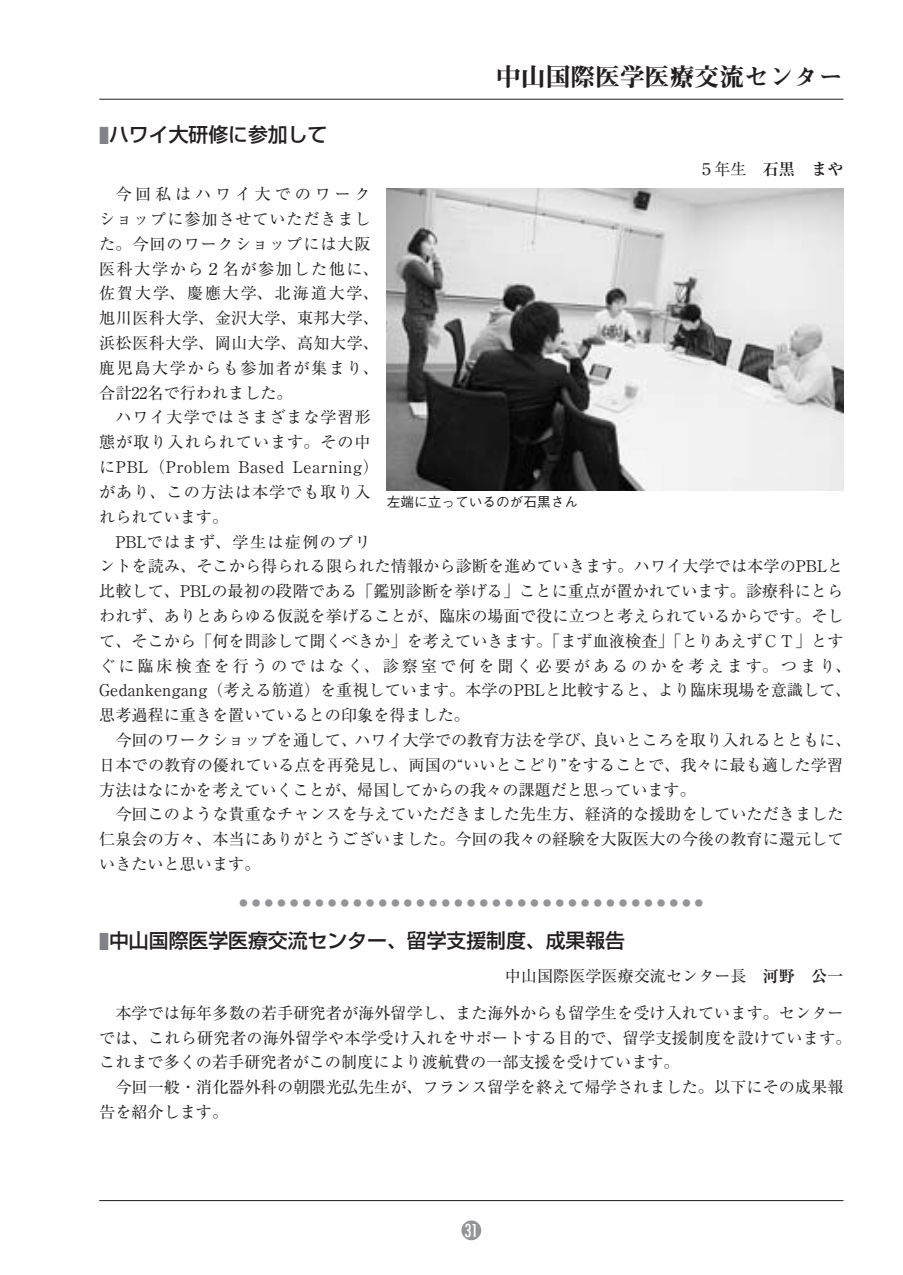
<style>
.page{position:relative;width:903px;height:1275px;background:#fff}
.page>*{position:absolute;margin:0;border:0;box-sizing:border-box;transform-origin:0 0}
.t1{font:500 42.18px "Ryumin Pr 5";color:#939598}
.t2{font:24.85px "Midashi Min Pr 5 MA31";color:#231f20}
.t3{font:500 19.78px "Shin Go Pr 5";color:#231f20}
.t4{font:500 condensed 17.32px "Futura";color:#fff}
.t5{font:16.1px "Ryumin Pr 5";letter-spacing:.005em;color:#231f20}
.t6{font:16.1px "Ryumin Pr 5";letter-spacing:.06em;color:#231f20}
.t7{font:16.1px "Ryumin Pr 5";letter-spacing:.185em;color:#231f20}
.t8{font:16.1px "Ryumin Pr 5";letter-spacing:.025em;color:#231f20}
.t9{font:16.1px "Ryumin Pr 5";letter-spacing:.095em;color:#231f20}
.t10{font:16.1px "Ryumin Pr 5";letter-spacing:.035em;color:#231f20}
.t11{font:16.1px "Ryumin Pr 5";letter-spacing:.055em;color:#231f20}
.t12{font:16.1px "Ryumin Pr 5";letter-spacing:.11em;color:#231f20}
.t13{font:16.1px "Ryumin Pr 5";letter-spacing:.08em;color:#231f20}
.t14{font:16.1px "Ryumin Pr 5";letter-spacing:.235em;color:#231f20}
.t15{font:700 16.1px "Ryumin Pr 5";color:#231f20}
.t16{font:500 13.65px "Gothic BBB Pr 5";color:#231f20}
.s1{color:#808285}
.s2{font-weight:400}
.s3{font-weight:700}
</style>
<div class="page">
<hr style="left:99px;top:99px;width:744px;height:1px;background:#231f20">
<hr style="left:99px;top:1200px;width:744px;height:1px;background:#231f20">
<div style="left:461px;top:1220px;width:20px;height:20px;background:#939598;border-radius:50%"></div>
<img style="left:387px;top:189px;width:456px;height:301px">
<p class="t3" style="left:99px;top:118px;width:230px"><span class="s1">■</span>ハワイ大研修に参加して</p>
<p class="t2" style="left:496px;top:58px;width:349px">中山国際医学医療交流センター</p>
<p class="t15" style="left:698px;top:157px;width:147px"><span class="s2">５年生　</span>石黒　まや</p>
<p class="t14" style="left:115px;top:182px;width:257px">今回私はハワイ大でのワーク</p>
<p class="t11" style="left:99px;top:206px;width:273px">ショップに参加させていただきまし</p>
<p class="t6" style="left:99px;top:231px;width:273px">た。今回のワークショップには大阪</p>
<p class="t9" style="left:99px;top:256px;width:281px">医科大学から２名が参加した他に、</p>
<p class="t12" style="left:99px;top:281px;width:281px">佐賀大学、慶應大学、北海道大学、</p>
<p class="t8" style="left:99px;top:306px;width:281px">旭川医科大学、金沢大学、東邦大学、</p>
<p class="t8" style="left:99px;top:330px;width:281px">浜松医科大学、岡山大学、高知大学、</p>
<p class="t9" style="left:99px;top:355px;width:281px">鹿児島大学からも参加者が集まり、</p>
<p class="t5" style="left:99px;top:380px;width:195px">合計22名で行われました。</p>
<p class="t6" style="left:115px;top:405px;width:257px">ハワイ大学ではさまざまな学習形</p>
<p class="t6" style="left:99px;top:430px;width:273px">態が取り入れられています。その中</p>
<p class="t10" style="left:99px;top:454px;width:281px">にPBL（Problem Based Learning）</p>
<p class="t6" style="left:99px;top:479px;width:273px">があり、この方法は本学でも取り入</p>
<p class="t5" style="left:99px;top:504px;width:130px">れられています。</p>
<p class="t13" style="left:115px;top:529px;width:257px">PBLではまず、学生は症例のプリ</p>
<p class="t5" style="left:99px;top:554px;width:745px">ントを読み、そこから得られる限られた情報から診断を進めていきます。ハワイ大学では本学のPBLと</p>
<p class="t5" style="left:99px;top:578px;width:745px">比較して、PBLの最初の段階である「鑑別診断を挙げる」ことに重点が置かれています。診療科にとら</p>
<p class="t5" style="left:99px;top:603px;width:746px">われず、ありとあらゆる仮説を挙げることが、臨床の場面で役に立つと考えられているからです。そし</p>
<p class="t5" style="left:99px;top:628px;width:746px">て、そこから「何を問診して聞くべきか」を考えていきます。「まず血液検査」「とりあえずＣＴ」とす</p>
<p class="t7" style="left:99px;top:653px;width:754px">ぐに臨床検査を行うのではなく、診察室で何を聞く必要があるのかを考えます。つまり、</p>
<p class="t5" style="left:99px;top:678px;width:754px">Gedankengang（考える筋道）を重視しています。本学のPBLと比較すると、より臨床現場を意識して、</p>
<p class="t5" style="left:99px;top:702px;width:372px">思考過程に重きを置いているとの印象を得ました。</p>
<p class="t5" style="left:115px;top:727px;width:738px">今回のワークショップを通して、ハワイ大学での教育方法を学び、良いところを取り入れるとともに、</p>
<p class="t5" style="left:99px;top:752px;width:745px">日本での教育の優れている点を再発見し、両国の“いいとこどり”をすることで、我々に最も適した学習</p>
<p class="t5" style="left:99px;top:777px;width:598px">方法はなにかを考えていくことが、帰国してからの我々の課題だと思っています。</p>
<p class="t5" style="left:115px;top:802px;width:730px">今回このような貴重なチャンスを与えていただきました先生方、経済的な援助をしていただきました</p>
<p class="t5" style="left:99px;top:826px;width:746px">仁泉会の方々、本当にありがとうございました。今回の我々の経験を大阪医大の今後の教育に還元して</p>
<p class="t5" style="left:99px;top:851px;width:163px">いきたいと思います。</p>
<p class="t1" style="left:222px;top:870px;width:499px">・・・・・・・・・・・・・・・・・・・・・・・・・・・・・・・・・・・・・</p>
<p class="t3" style="left:99px;top:924px;width:527px"><span class="s1">■</span>中山国際医学医療交流センター、留学支援制度、成果報告</p>
<p class="t5" style="left:505px;top:963px;width:340px">中山国際医学医療交流センター長　<span class="s3">河野　公一</span></p>
<p class="t5" style="left:115px;top:1000px;width:730px">本学では毎年多数の若手研究者が海外留学し、また海外からも留学生を受け入れています。センター</p>
<p class="t5" style="left:99px;top:1025px;width:754px">では、これら研究者の海外留学や本学受け入れをサポートする目的で、留学支援制度を設けています。</p>
<p class="t5" style="left:99px;top:1050px;width:582px">これまで多くの若手研究者がこの制度により渡航費の一部支援を受けています。</p>
<p class="t5" style="left:115px;top:1074px;width:730px">今回一般・消化器外科の朝隈光弘先生が、フランス留学を終えて帰学されました。以下にその成果報</p>
<p class="t5" style="left:99px;top:1099px;width:130px">告を紹介します。</p>
<p class="t16" style="left:387px;top:491px;width:192px">左端に立っているのが石黒さん</p>
<p class="t4" style="left:464px;top:1219px;width:15px">31</p>
</div>
